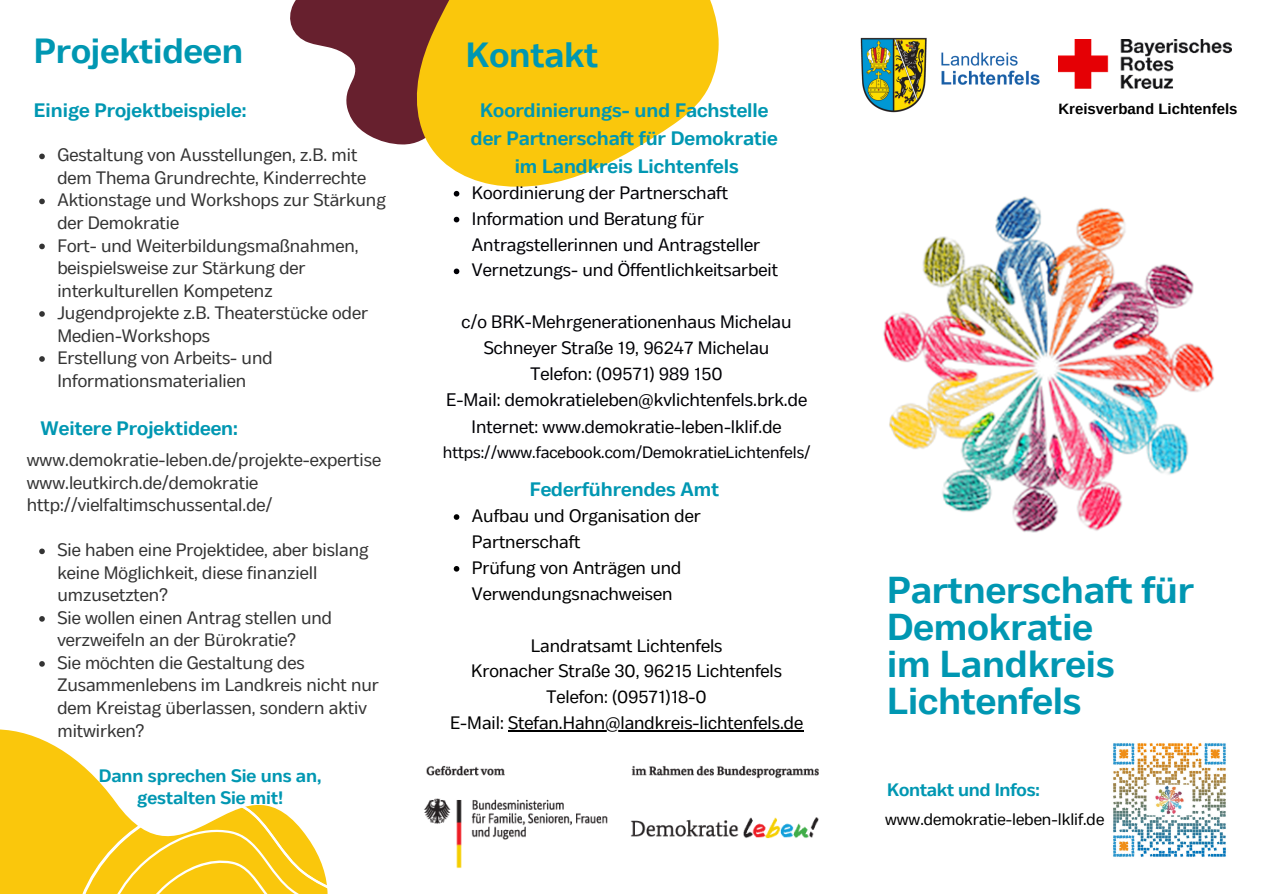
<style>
.page{position:relative;width:1263px;height:894px;background:#fff}
.page>*{position:absolute;margin:0;border:0;box-sizing:border-box;transform-origin:0 0}
.t1{font:700 37.5px/37px "Body Text";color:#0097b2}
.t2{font:700 34.95px "Body Text";color:#0097b2}
.t3{font:700 19.5px "Body Text";color:#0097b2}
.t4{font:18.15px "Body Text";color:#000005}
.t5{font:18px/22.5px "Body Text";color:#343434}
.t6{font:18px/25.8px "Body Text";color:#000005}
.t7{font:18px/25.8px "Body Text";color:#000}
.t8{font:700 18px "Body Text";color:#0097b2}
.t9{font:16.5px "Body Text";color:#000005}
.t10{font:16.5px "Body Text";color:#000}
.t11{font:700 15px "Arimo";color:#000}
</style>
<div class="page">
<svg style="left:290px;top:0;width:121px;height:145px"></svg>
<svg style="left:411px;top:0;width:307px;height:187px;fill:#fac70c"></svg>
<svg style="left:2px;top:729px;width:87px;height:164px;background:#facf2f"></svg>
<svg style="left:46px;top:771px;width:241px;height:122px"></svg>
<svg style="left:89px;top:815px;width:239px;height:78px"></svg>
<img style="left:883px;top:196px;width:331px;height:337px">
<svg style="left:39px;top:153px;width:6px;height:6px"></svg>
<svg style="left:39px;top:198px;width:6px;height:6px"></svg>
<svg style="left:39px;top:243px;width:6px;height:6px"></svg>
<svg style="left:39px;top:311px;width:6px;height:6px"></svg>
<svg style="left:39px;top:356px;width:6px;height:5px"></svg>
<img style="left:860px;top:37px;width:180px;height:76px">
<img style="left:424px;top:765px;width:395px;height:103px">
<img style="left:1058px;top:39px;width:174px;height:50px">
<img style="left:1113px;top:743px;width:113px;height:114px">
<svg style="left:454px;top:191px;width:5px;height:5px"></svg>
<svg style="left:454px;top:217px;width:5px;height:5px"></svg>
<svg style="left:454px;top:268px;width:5px;height:6px"></svg>
<svg style="left:454px;top:514px;width:5px;height:5px"></svg>
<svg style="left:454px;top:566px;width:5px;height:5px"></svg>
<hr style="left:508px;top:730px;width:295px;height:1px;background:#000">
<svg style="left:39px;top:548px;width:6px;height:6px"></svg>
<svg style="left:39px;top:616px;width:6px;height:5px"></svg>
<svg style="left:39px;top:661px;width:6px;height:5px"></svg>
<p class="t2" style="left:34px;top:31px;width:211px">Projektideen</p>
<p class="t2" style="left:466px;top:35px;width:134px">Kontakt</p>
<p class="t3" style="left:480px;top:98px;width:290px">Koordinierungs- und Fachstelle</p>
<p class="t3" style="left:471px;top:127px;width:308px">der Partnerschaft für Demokratie</p>
<p class="t3" style="left:515px;top:155px;width:226px">im Landkreis Lichtenfels</p>
<p class="t3" style="left:34px;top:99px;width:214px">Einige Projektbeispiele:</p>
<p class="t11" style="left:1058px;top:100px;width:181px">Kreisverband Lichtenfels</p>
<p class="t5" style="left:57px;top:145px;width:310px">Gestaltung von Ausstellungen, z.B. mit dem Thema Grundrechte, Kinderrechte</p>
<p class="t5" style="left:57px;top:190px;width:330px">Aktionstage und Workshops zur Stärkung der Demokratie</p>
<p class="t5" style="left:57px;top:235px;width:303px">Fort- und Weiterbildungsmaßnahmen, beispielsweise zur Stärkung der interkulturellen Kompetenz</p>
<p class="t5" style="left:57px;top:303px;width:312px">Jugendprojekte z.B. Theaterstücke oder<br>Medien-Workshops</p>
<p class="t5" style="left:57px;top:348px;width:217px">Erstellung von Arbeits- und<br>Informationsmaterialien</p>
<p class="t6" style="left:472px;top:181px;width:257px">Koordinierung der Partnerschaft</p>
<p class="t6" style="left:472px;top:207px;width:290px">Information und Beratung für<br>Antragstellerinnen und Antragsteller</p>
<p class="t6" style="left:472px;top:258px;width:307px">Vernetzungs- und Öffentlichkeitsarbeit</p>
<p class="t6" style="left:462px;top:310px;width:331px">c/o BRK-Mehrgenerationenhaus Michelau</p>
<p class="t6" style="left:484px;top:336px;width:287px">Schneyer Straße 19, 96247 Michelau</p>
<p class="t6" style="left:531px;top:362px;width:194px">Telefon: (09571) 989 150</p>
<p class="t4" style="left:446px;top:389px;width:362px">E-Mail: demokratieleben@kvlichtenfels.brk.de</p>
<p class="t6" style="left:472px;top:415px;width:311px">Internet: www.demokratie-leben-lklif.de</p>
<p class="t9" style="left:443px;top:442px;width:369px">https://www.facebook.com/DemokratieLichtenfels/</p>
<p class="t3" style="left:41px;top:416px;width:199px">Weitere Projektideen:</p>
<p class="t5" style="left:27px;top:450px;width:356px">www.demokratie-leben.de/projekte-expertise</p>
<p class="t5" style="left:27px;top:472px;width:233px">www.leutkirch.de/demokratie</p>
<p class="t5" style="left:27px;top:495px;width:247px">http://vielfaltimschussental.de/</p>
<p class="t3" style="left:530px;top:478px;width:191px">Federführendes Amt</p>
<p class="t7" style="left:472px;top:504px;width:230px">Aufbau und Organisation der<br>Partnerschaft</p>
<p class="t7" style="left:472px;top:556px;width:211px">Prüfung von Anträgen und<br>Verwendungsnachweisen</p>
<p class="t5" style="left:57px;top:540px;width:313px">Sie haben eine Projektidee, aber bislang keine Möglichkeit, diese finanziell umzusetzten?</p>
<p class="t5" style="left:57px;top:607px;width:276px">Sie wollen einen Antrag stellen und verzweifeln an der Bürokratie?</p>
<p class="t5" style="left:57px;top:652px;width:323px">Sie möchten die Gestaltung des<br>Zusammenlebens im Landkreis nicht nur dem Kreistag überlassen, sondern aktiv mitwirken?</p>
<p class="t1" style="left:887px;top:574px;width:308px">Partnerschaft für<br>Demokratie</p>
<p class="t1" style="left:887px;top:648px;width:229px">im Landkreis<br>Lichtenfels</p>
<p class="t7" style="left:531px;top:633px;width:193px">Landratsamt Lichtenfels</p>
<p class="t7" style="left:471px;top:659px;width:313px">Kronacher Straße 30, 96215 Lichtenfels</p>
<p class="t7" style="left:547px;top:685px;width:162px">Telefon: (09571)18-0</p>
<p class="t7" style="left:450px;top:711px;width:355px">E-Mail: Stefan.Hahn@landkreis-lichtenfels.de</p>
<p class="t8" style="left:99px;top:764px;width:224px">Dann sprechen Sie uns an,</p>
<p class="t8" style="left:137px;top:787px;width:148px">gestalten Sie mit!</p>
<p class="t8" style="left:887px;top:779px;width:154px">Kontakt und Infos:</p>
<p class="t10" style="left:885px;top:809px;width:221px">www.demokratie-leben-lklif.de</p>
</div>
